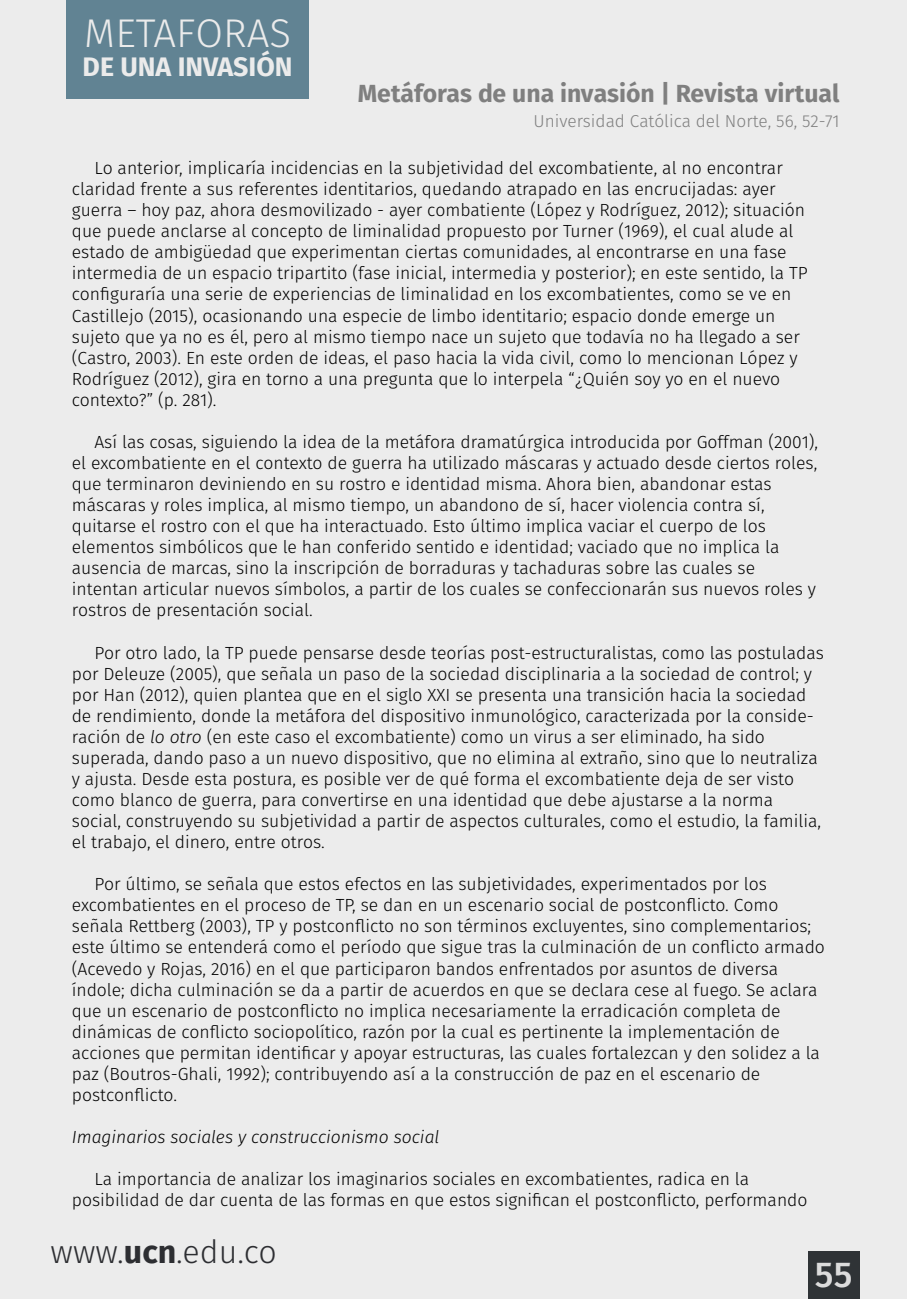
<style>
.page{position:relative;width:907px;height:1299px;background:#ececec}
.page>*{position:absolute;margin:0;border:0;box-sizing:border-box;transform-origin:0 0}
.t1{font:300 40.05px "Fira Sans";color:#ebebeb}
.t2{font:500 36px "Fira Sans";color:#dcdcdc}
.t3{font:300 32.18px "Fira Sans";color:#2d2e32}
.t4{font:700 26.78px "Fira Sans";color:#ebebeb}
.t5{font:700 24.75px "Fira Sans";color:#7f7f7f}
.t6{font:300 17.55px/21.2px "Fira Sans";color:#000}
.t7{font:italic 300 17.55px "Fira Sans";color:#000}
.t8{font:300 17.32px "Fira Sans";color:#7f7f7f}
.s1{font-style:italic}
.s2{font-weight:700}
</style>
<div class="page">
<div style="left:66px;top:0;width:243px;height:98px;background:#618393"></div>
<div style="left:808px;top:1252px;width:51px;height:47px;background:#2f3336"></div>
<h1 class="t1" style="left:84px;top:5px;width:208px">METAFORAS</h1>
<h3 class="t4" style="left:83px;top:48px;width:211px">DE UNA INVASIÓN</h3>
<h3 class="t5" style="left:358px;top:76px;width:483px">Metáforas de una invasión | Revista virtual</h3>
<p class="t8" style="left:533px;top:108px;width:308px">Universidad Católica del Norte, 56, 52-71</p>
<p class="t6" style="left:72px;top:157px;width:737px;text-indent:22px">Lo anterior, implicaría incidencias en la subjetividad del excombatiente, al no encontrar claridad frente a sus referentes identitarios, quedando atrapado en las encrucijadas: ayer guerra – hoy paz, ahora desmovilizado - ayer combatiente (López y Rodríguez, 2012); situación que puede anclarse al concepto de liminalidad propuesto por Turner (1969), el cual alude al estado de ambigüedad que experimentan ciertas comunidades, al encontrarse en una fase intermedia de un espacio tripartito (fase inicial, intermedia y posterior); en este sentido, la TP configuraría una serie de experiencias de liminalidad en los excombatientes, como se ve en Castillejo (2015), ocasionando una especie de limbo identitario; espacio donde emerge un sujeto que ya no es él, pero al mismo tiempo nace un sujeto que todavía no ha llegado a ser (Castro, 2003). En este orden de ideas, el paso hacia la vida civil, como lo mencionan López y Rodríguez (2012), gira en torno a una pregunta que lo interpela “¿Quién soy yo en el nuevo contexto?” (p. 281).</p>
<p class="t6" style="left:72px;top:431px;width:748px;text-indent:22px">Así las cosas, siguiendo la idea de la metáfora dramatúrgica introducida por Goffman (2001), el excombatiente en el contexto de guerra ha utilizado máscaras y actuado desde ciertos roles, que terminaron deviniendo en su rostro e identidad misma. Ahora bien, abandonar estas máscaras y roles implica, al mismo tiempo, un abandono de sí, hacer violencia contra sí, quitarse el rostro con el que ha interactuado. Esto último implica vaciar el cuerpo de los elementos simbólicos que le han conferido sentido e identidad; vaciado que no implica la ausencia de marcas, sino la inscripción de borraduras y tachaduras sobre las cuales se intentan articular nuevos símbolos, a partir de los cuales se confeccionarán sus nuevos roles y rostros de presentación social.</p>
<p class="t6" style="left:72px;top:642px;width:753px;text-indent:22px">Por otro lado, la TP puede pensarse desde teorías post-estructuralistas, como las postuladas por Deleuze (2005), que señala un paso de la sociedad disciplinaria a la sociedad de control; y por Han (2012), quien plantea que en el siglo XXI se presenta una transición hacia la sociedad de rendimiento, donde la metáfora del dispositivo inmunológico, caracterizada por la conside&shy;ración de <span class="s1">lo otro</span> (en este caso el excombatiente) como un virus a ser eliminado, ha sido superada, dando paso a un nuevo dispositivo, que no elimina al extraño, sino que lo neutraliza y ajusta. Desde esta postura, es posible ver de qué forma el excombatiente deja de ser visto como blanco de guerra, para convertirse en una identidad que debe ajustarse a la norma social, construyendo su subjetividad a partir de aspectos culturales, como el estudio, la familia, el trabajo, el dinero, entre otros.</p>
<p class="t6" style="left:72px;top:873px;width:754px;text-indent:22px">Por último, se señala que estos efectos en las subjetividades, experimentados por los excombatientes en el proceso de TP, se dan en un escenario social de postconflicto. Como señala Rettberg (2003), TP y postconflicto no son términos excluyentes, sino complementarios; este último se entenderá como el período que sigue tras la culminación de un conflicto armado (Acevedo y Rojas, 2016) en el que participaron bandos enfrentados por asuntos de diversa índole; dicha culminación se da a partir de acuerdos en que se declara cese al fuego. Se aclara que un escenario de postconflicto no implica necesariamente la erradicación completa de dinámicas de conflicto sociopolítico, razón por la cual es pertinente la implementación de acciones que permitan identificar y apoyar estructuras, las cuales fortalezcan y den solidez a la paz (Boutros-Ghali, 1992); contribuyendo así a la construcción de paz en el escenario de postconflicto.</p>
<p class="t7" style="left:72px;top:1124px;width:369px">Imaginarios sociales y construccionismo social</p>
<p class="t6" style="left:72px;top:1168px;width:737px;text-indent:22px">La importancia de analizar los imaginarios sociales en excombatientes, radica en la posibilidad de dar cuenta de las formas en que estos significan el postconflicto, performando</p>
<h3 class="t3" style="left:51px;top:1229px;width:228px">www.<span class="s2">ucn</span>.edu.co</h3>
<h2 class="t2" style="left:815px;top:1248px;width:39px">55</h2>
</div>
